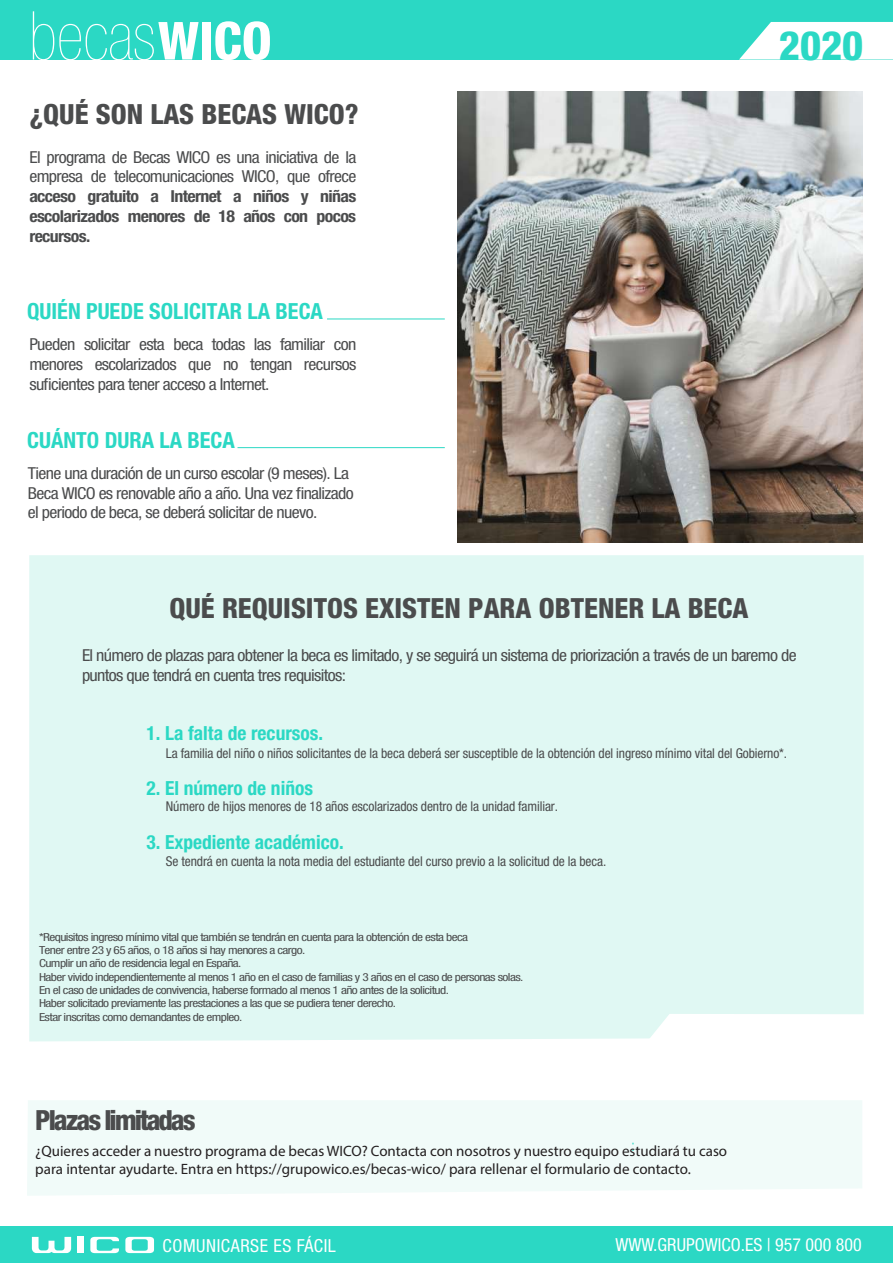
<style>
.page{position:relative;width:893px;height:1263px;background:#fff}
.page>*{position:absolute;margin:0;border:0;box-sizing:border-box;transform-origin:0 0}
.t1{font:200 condensed 67.5px "Helvetica Neue LT Std";color:#fff}
.t2{font:800 condensed 40.5px "Helvetica Neue LT Std";color:#2bd8c4}
.t3{font:800 condensed 27.75px "Helvetica Neue LT Std";color:#4b4c4d}
.t4{font:800 condensed 27.75px "Helvetica Neue LT Std";letter-spacing:-.075em;color:#4b4c4d}
.t5{font:700 condensed 22.2px "Helvetica Neue LT Std";color:#2bd8c4}
.t6{font:700 condensed 19.5px "Helvetica Neue LT Std";color:#2bd8c4}
.t7{font:condensed 18px "Helvetica Neue LT Std";color:#fff}
.t8{font:condensed 18px "Helvetica Neue LT Std";letter-spacing:.03em;color:#fff}
.t9{font:condensed 16.5px/19.8px "Helvetica Neue LT Std";letter-spacing:-.035em;color:#4b4c4d;scale:1.08 1}
.t10{font:700 condensed 16.5px/19.8px "Helvetica Neue LT Std";letter-spacing:-.035em;color:#4b4c4d;text-align:justify;scale:1.08 1}
.t11{font:300 condensed 16.5px "Helvetica Neue LT Std";color:#2bd8c4}
.t12{font:15px/18px "Myriad Pro";color:#231f20}
.t13{font:condensed 13.5px "Helvetica Neue LT Std";letter-spacing:-.01em;color:#4b4c4d}
.t14{font:condensed 11.1px/13.4px "Helvetica Neue LT Std";letter-spacing:-.045em;color:#4b4c4d;scale:1.2 1}
.s1{font-weight:800;font-size:52.5px}
</style>
<div class="page">
<div style="left:0;top:1227px;width:893px;height:36px;background:#2bd8c4"></div>
<div style="left:27px;top:1100px;width:835px;height:96px;background:#f1fbf9"></div>
<div style="left:29px;top:555px;width:835px;height:486px;background:#e0f8f3"></div>
<div style="left:0;top:0;width:893px;height:60px;background:#2bd8c4"></div>
<svg style="left:739px;top:22px;width:154px;height:38px;background:#e6faf8"></svg>
<hr style="left:327px;top:319px;width:118px;height:1px;background:#2bd8c4">
<svg style="left:32px;top:1237px;width:39px;height:16px"></svg>
<div style="left:78px;top:1237px;width:6px;height:16px;background:#fff"></div>
<svg style="left:125px;top:1237px;width:29px;height:16px"></svg>
<svg style="left:90px;top:1237px;width:29px;height:16px"></svg>
<svg style="left:642px;top:1014px;width:222px;height:27px"></svg>
<hr style="left:237px;top:447px;width:208px;height:1px;background:#2bd8c4">
<img style="left:457px;top:91px;width:405px;height:452px">
<h1 class="t1" style="left:29px;top:-1px;width:244px">becas<span class="s1">WICO</span></h1>
<h3 class="t3" style="left:29px;top:97px;width:331px">¿QUÉ SON LAS BECAS WICO?</h3>
<p class="t9" style="left:29px;top:147px;width:304px">El programa de Becas WICO es una iniciativa de la empresa de telecomunicaciones WICO, que ofrece</p>
<p class="t10" style="left:29px;top:186px;width:304px">acceso gratuito a Internet a niños y niñas escolarizados menores de 18 años con pocos recursos.</p>
<h3 class="t5" style="left:27px;top:298px;width:297px">QUIÉN PUEDE SOLICITAR LA BECA</h3>
<p class="t9" style="left:29px;top:334px;width:304px;text-align:justify">Pueden solicitar esta beca todas las familiar con menores escolarizados que no tengan recursos suficientes para tener acceso a Internet.</p>
<h3 class="t5" style="left:27px;top:426px;width:209px">CUÁNTO DURA LA BECA</h3>
<p class="t9" style="left:28px;top:463px;width:303px">Tiene una duración de un curso escolar (9 meses). La<br>Beca WICO es renovable año a año. Una vez finalizado el periodo de beca, se deberá solicitar de nuevo.</p>
<h3 class="t3" style="left:169px;top:591px;width:580px">QUÉ REQUISITOS EXISTEN PARA OBTENER LA BECA</h3>
<h2 class="t2" style="left:779px;top:20px;width:86px">2020</h2>
<p class="t9" style="left:82px;top:645px;width:663px">El número de plazas para obtener la beca es limitado, y se seguirá un sistema de priorización a través de un baremo de puntos que tendrá en cuenta tres requisitos:</p>
<p class="t6" style="left:146px;top:721px;width:178px">1. La falta de recursos.</p>
<p class="t13" style="left:166px;top:745px;width:623px">La familia del niño o niños solicitantes de la beca deberá ser susceptible de la obtención del ingreso mínimo vital del Gobierno*.</p>
<p class="t6" style="left:146px;top:776px;width:168px">2. El número de niños</p>
<p class="t13" style="left:166px;top:799px;width:394px">Número de hijos menores de 18 años escolarizados dentro de la unidad familiar.</p>
<p class="t6" style="left:146px;top:830px;width:199px">3. Expediente académico.</p>
<p class="t13" style="left:166px;top:854px;width:442px">Se tendrá en cuenta la nota media del estudiante del curso previo a la solicitud de la beca.</p>
<p class="t14" style="left:39px;top:930px;width:405px">*Requisitos ingreso mínimo vital que también se tendrán en cuenta para la obtención de esta beca<br>Tener entre 23 y 65 años, o 18 años si hay menores a cargo.<br>Cumplir un año de residencia legal en España.<br>Haber vivido independientemente al menos 1 año en el caso de familias y 3 años en el caso de personas solas.<br>En el caso de unidades de convivencia, haberse formado al menos 1 año antes de la solicitud.<br>Haber solicitado previamente las prestaciones a las que se pudiera tener derecho.<br>Estar inscritas como demandantes de empleo.</p>
<h3 class="t4" style="left:35px;top:1103px;width:162px">Plazas limitadas</h3>
<p class="t11" style="left:631px;top:1135px;width:5px">:</p>
<p class="t12" style="left:35px;top:1142px;width:693px">¿Quieres acceder a nuestro programa de becas WICO? Contacta con nosotros y nuestro equipo estudiará tu caso para intentar ayudarte. Entra en https://grupowico.es/becas-wico/ para rellenar el formulario de contacto.</p>
<p class="t8" style="left:163px;top:1235px;width:175px">COMUNICARSE ES FÁCIL</p>
<p class="t7" style="left:616px;top:1234px;width:248px">WWW.GRUPOWICO.ES | 957 000 800</p>
</div>
